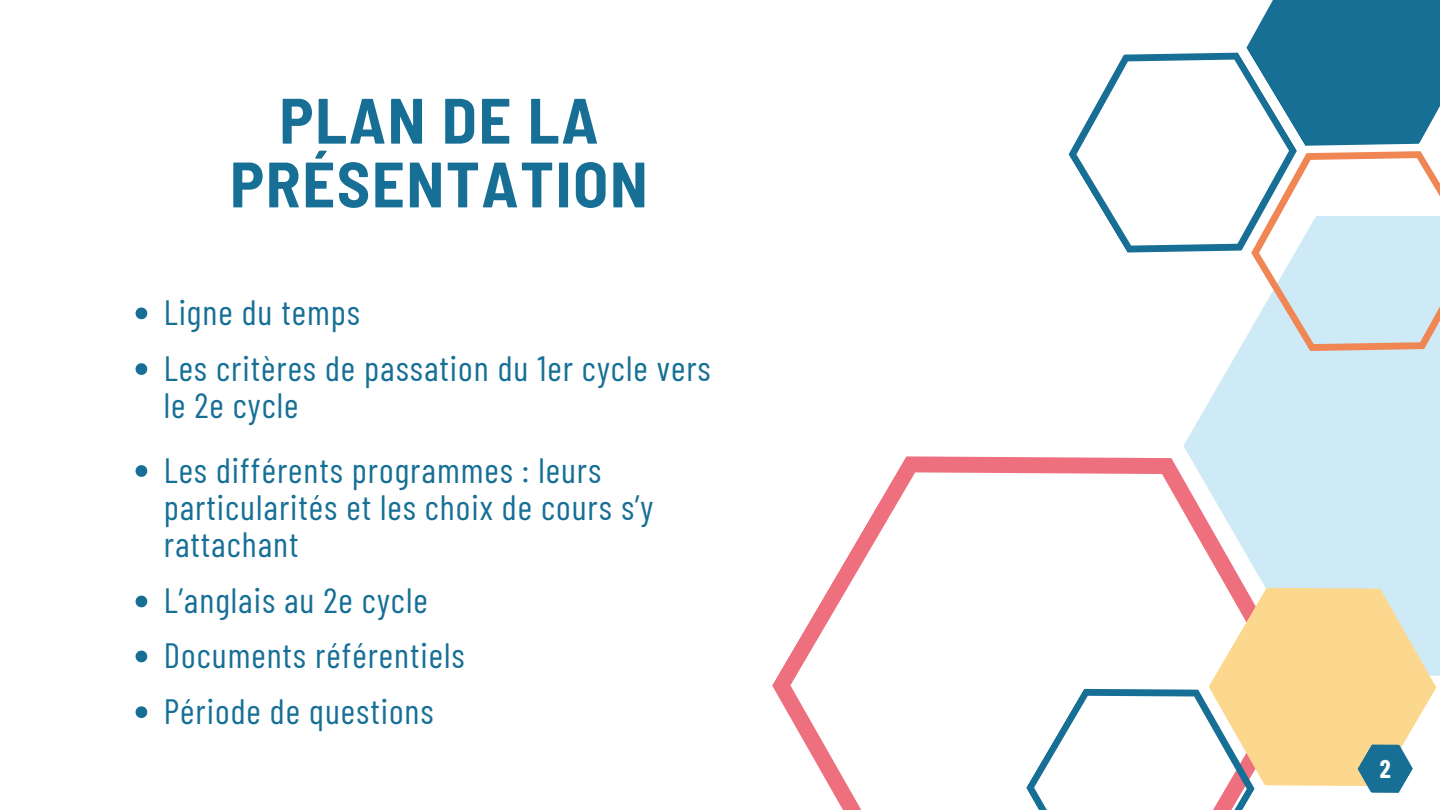
<style>
.page{position:relative;width:1440px;height:810px;background:#fff}
.page>*{position:absolute;margin:0;border:0;box-sizing:border-box;transform-origin:0 0}
.t1{font:700 semi-condensed 64px/63.8px "Barlow";letter-spacing:.03em;color:#176f96;text-align:center}
.t2{font:35.2px/37.4px "Barlow Condensed";letter-spacing:.03em;color:#176f96}
.t3{font:700 25px "Barlow Condensed";color:#fff}
</style>
<div class="page">
<svg style="left:772px;top:456px;width:411px;height:354px"></svg>
<svg style="left:1183px;top:379px;width:257px;height:160px;background:#d3e9f4"></svg>
<svg style="left:1180px;top:539px;width:260px;height:247px;fill:#fcd88e"></svg>
<div style="left:1270px;top:0;width:170px;height:102px;background:#176f96"></div>
<svg style="left:1222px;top:102px;width:218px;height:298px;fill:#cfeaf7"></svg>
<svg style="left:997px;top:640px;width:287px;height:170px"></svg>
<svg style="left:1068px;top:4px;width:258px;height:298px"></svg>
<svg style="left:136px;top:308px;width:11px;height:11px"></svg>
<svg style="left:136px;top:363px;width:11px;height:12px"></svg>
<svg style="left:136px;top:465px;width:11px;height:12px"></svg>
<svg style="left:136px;top:596px;width:11px;height:11px"></svg>
<svg style="left:136px;top:651px;width:11px;height:11px"></svg>
<svg style="left:136px;top:706px;width:11px;height:12px"></svg>
<svg style="left:1351px;top:733px;width:69px;height:60px"></svg>
<p class="t1" style="left:230px;top:86px;width:419px">PLAN DE LA<br>PRÉSENTATION</p>
<p class="t2" style="left:164px;top:292px;width:198px">Ligne du temps</p>
<p class="t2" style="left:164px;top:348px;width:548px">Les critères de passation du 1er cycle vers le 2e cycle</p>
<p class="t2" style="left:164px;top:450px;width:491px">Les différents programmes : leurs particularités et les choix de cours s’y rattachant</p>
<p class="t2" style="left:164px;top:580px;width:265px">L’anglais au 2e cycle</p>
<p class="t2" style="left:164px;top:635px;width:302px">Documents référentiels</p>
<p class="t2" style="left:164px;top:691px;width:271px">Période de questions</p>
<p class="t3" style="left:1380px;top:753px;width:12px">2</p>
</div>
